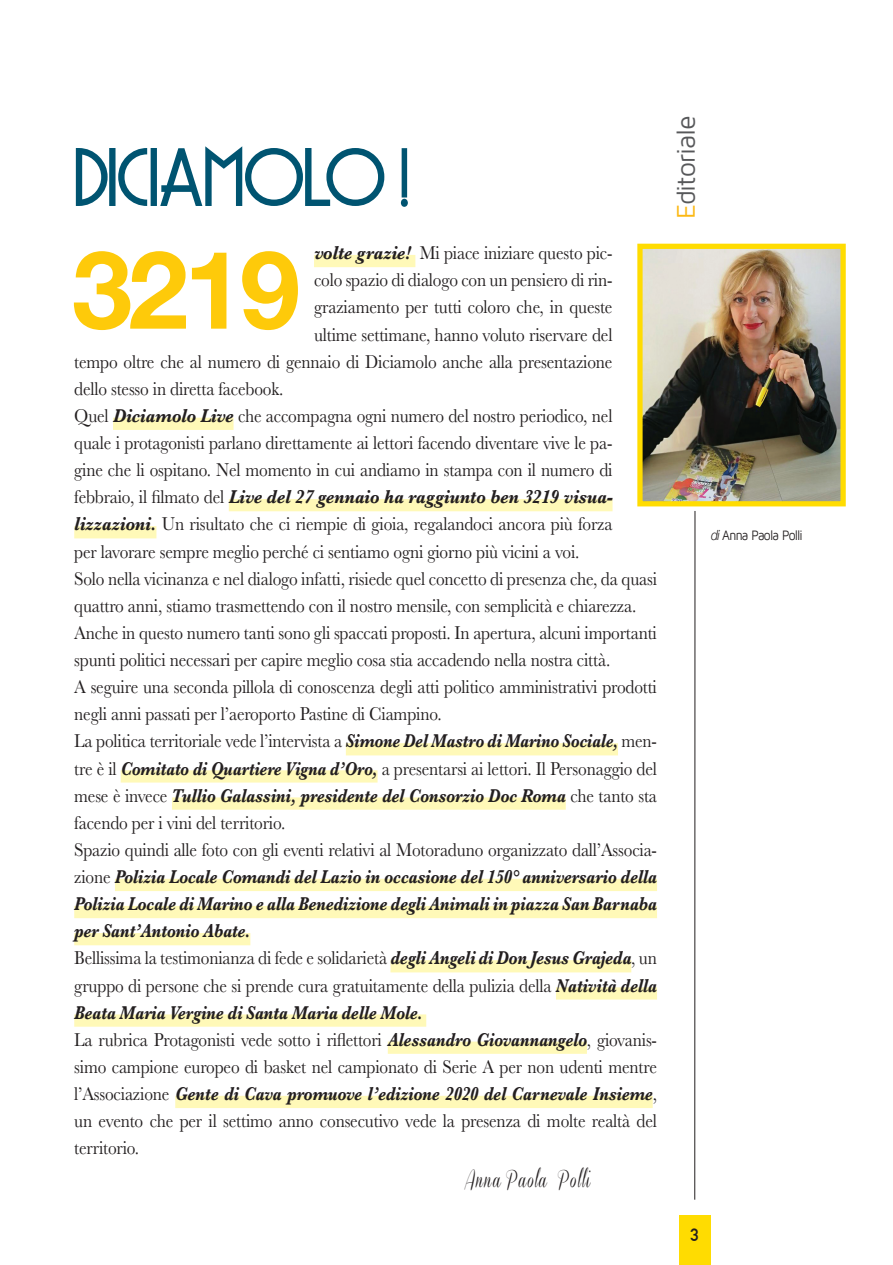
<style>
.page{position:relative;width:893px;height:1265px;background:#fff}
.page>*{position:absolute;margin:0;border:0;box-sizing:border-box;transform-origin:0 0}
.t1{font:700 108.5px "Helvetica Neue";color:#feca0a}
.t2{font:77px "Copasetic";color:#005471}
.t3{font:26.25px "Maven Pro";letter-spacing:-.04em;color:#57585a}
.t4{font:19.25px "Baskerville";letter-spacing:-.01em;color:#231f20;scale:.9 1}
.t5{font:italic 700 19.25px "Baskerville";letter-spacing:-.01em;color:#231f20;scale:.84 1}
.t6{font:italic 700 19.25px "Baskerville";letter-spacing:-.01em;color:#231f20;scale:.9 1}
.t7{font:18.9px "Coneria Script Demo";letter-spacing:.1em;color:#231f20;scale:.77 1}
.t8{font:700 17.5px "DIN Alternate";color:#231f20}
.t9{font:14px "Maven Pro";letter-spacing:-.06em;color:#231f20;scale:.87 1}
.s1{font-weight:700;font-style:italic}
.s2{font-weight:400;font-style:normal}
.s3{color:#fcb814}
.s4{font-family:"Helvetica Neue";font-weight:300;font-style:italic}
</style>
<div class="page">
<div style="left:679px;top:1215px;width:31px;height:50px;background:#ffdc01"></div>
<hr style="left:694px;top:511px;width:1px;height:689px;background:#231f20">
<img style="left:643px;top:250px;width:197px;height:250px">
<div style="left:637px;top:244px;width:209px;height:262px;border:5px solid #ffdc01"></div>
<div style="left:314px;top:255px;width:101px;height:12px;background:#fff9b8"></div>
<div style="left:113px;top:418px;width:121px;height:12px;background:#fff9b8"></div>
<div style="left:229px;top:499px;width:383px;height:12px;background:#fff9b8"></div>
<div style="left:74px;top:526px;width:82px;height:12px;background:#fff9b8"></div>
<div style="left:346px;top:743px;width:272px;height:12px;background:#fff9b8"></div>
<div style="left:121px;top:770px;width:257px;height:13px;background:#fff9b8"></div>
<div style="left:172px;top:797px;width:394px;height:13px;background:#fff9b8"></div>
<div style="left:115px;top:879px;width:542px;height:12px;background:#fff9b8"></div>
<div style="left:74px;top:906px;width:583px;height:12px;background:#fff9b8"></div>
<div style="left:74px;top:933px;width:176px;height:12px;background:#fff9b8"></div>
<div style="left:390px;top:960px;width:241px;height:12px;background:#fff9b8"></div>
<div style="left:556px;top:987px;width:101px;height:13px;background:#fff9b8"></div>
<div style="left:74px;top:1014px;width:352px;height:13px;background:#fff9b8"></div>
<div style="left:388px;top:1042px;width:199px;height:12px;background:#fff9b8"></div>
<div style="left:175px;top:1096px;width:478px;height:12px;background:#fff9b8"></div>
<h2 class="t2" style="left:74px;top:140px;width:336px">DICIAMOLO !</h2>
<p class="t4" style="left:314px;top:241px;width:333px"><span class="s1">volte grazie!</span> Mi piace iniziare questo pic-</p>
<p class="t4" style="left:314px;top:268px;width:333px">colo spazio di dialogo con un pensiero di rin-</p>
<p class="t4" style="left:314px;top:295px;width:333px">graziamento per tutti coloro che, in queste</p>
<p class="t4" style="left:314px;top:322px;width:333px">ultime settimane, hanno voluto riservare del</p>
<p class="t4" style="left:74px;top:349px;width:600px">tempo oltre che al numero di gennaio di Diciamolo anche alla presentazione</p>
<p class="t4" style="left:74px;top:376px;width:234px">dello stesso in diretta facebook.</p>
<p class="t4" style="left:74px;top:403px;width:600px">Quel <span class="s1">Diciamolo Live</span> che accompagna ogni numero del nostro periodico, nel</p>
<p class="t4" style="left:74px;top:430px;width:600px">quale i protagonisti parlano direttamente ai lettori facendo diventare vive le pa-</p>
<p class="t4" style="left:74px;top:458px;width:600px">gine che li ospitano. Nel momento in cui andiamo in stampa con il numero di</p>
<p class="t6" style="left:74px;top:484px;width:600px"><span class="s2">febbraio, il filmato del</span> Live del 27 gennaio ha raggiunto ben 3219 visua-</p>
<p class="t4" style="left:74px;top:512px;width:600px"><span class="s1">lizzazioni.</span> Un risultato che ci riempie di gioia, regalandoci ancora più forza</p>
<p class="t4" style="left:74px;top:539px;width:563px">per lavorare sempre meglio perché ci sentiamo ogni giorno più vicini a voi.</p>
<p class="t4" style="left:74px;top:566px;width:649px">Solo nella vicinanza e nel dialogo infatti, risiede quel concetto di presenza che, da quasi</p>
<p class="t4" style="left:74px;top:593px;width:626px">quattro anni, stiamo trasmettendo con il nostro mensile, con semplicità e chiarezza.</p>
<p class="t4" style="left:74px;top:620px;width:649px">Anche in questo numero tanti sono gli spaccati proposti. In apertura, alcuni importanti</p>
<p class="t4" style="left:74px;top:647px;width:597px">spunti politici necessari per capire meglio cosa stia accadendo nella nostra città.</p>
<p class="t4" style="left:74px;top:675px;width:649px">A seguire una seconda pillola di conoscenza degli atti politico amministrativi prodotti</p>
<p class="t4" style="left:74px;top:702px;width:410px">negli anni passati per l’aeroporto Pastine di Ciampino.</p>
<p class="t4" style="left:74px;top:729px;width:649px">La politica territoriale vede l’intervista a <span class="s1">Simone Del Mastro di Marino Sociale,</span> men-</p>
<p class="t4" style="left:74px;top:756px;width:649px">tre è il <span class="s1">Comitato di Quartiere Vigna d’Oro,</span> a presentarsi ai lettori. Il Personaggio del</p>
<p class="t5" style="left:74px;top:782px;width:695px"><span class="s2">mese è invece</span> Tullio Galassini, presidente del Consorzio Doc Roma <span class="s2">che tanto sta</span></p>
<p class="t4" style="left:74px;top:810px;width:236px">facendo per i vini del territorio.</p>
<p class="t4" style="left:74px;top:837px;width:649px">Spazio quindi alle foto con gli eventi relativi al Motoraduno organizzato dall’Associa-</p>
<p class="t5" style="left:74px;top:863px;width:695px"><span class="s2">zione</span> Polizia Locale Comandi del Lazio in occasione del 150° anniversario della</p>
<p class="t5" style="left:74px;top:891px;width:695px">Polizia Locale di Marino e alla Benedizione degli Animali in piazza San Barnaba</p>
<p class="t5" style="left:74px;top:918px;width:211px">per Sant’Antonio Abate.</p>
<p class="t4" style="left:74px;top:946px;width:649px">Bellissima la testimonianza di fede e solidarietà <span class="s1">degli Angeli di Don Jesus Grajeda</span>, un</p>
<p class="t4" style="left:74px;top:973px;width:649px">gruppo di persone che si prende cura gratuitamente della pulizia della <span class="s1">Natività della</span></p>
<p class="t5" style="left:74px;top:999px;width:416px">Beata Maria Vergine di Santa Maria delle Mole.</p>
<p class="t4" style="left:74px;top:1027px;width:649px">La rubrica Protagonisti vede sotto i riflettori <span class="s1">Alessandro Giovannangelo</span>, giovanis-</p>
<p class="t4" style="left:74px;top:1054px;width:649px">simo campione europeo di basket nel campionato di Serie A per non udenti mentre</p>
<p class="t5" style="left:74px;top:1080px;width:695px"><span class="s2">l’Associazione</span> Gente di Cava promuove l’edizione 2020 del Carnevale Insieme<span class="s2">,</span></p>
<p class="t4" style="left:74px;top:1109px;width:649px">un evento che per il settimo anno consecutivo vede la presenza di molte realtà del</p>
<p class="t4" style="left:74px;top:1136px;width:74px">territorio.</p>
<p class="t7" style="left:464px;top:1169px;width:166px">Anna Paola Polli</p>
<h1 class="t1" style="left:72px;top:205px;width:230px">3219</h1>
<h3 class="t3" style="left:672px;top:219px;width:105px;rotate:-90deg"><span class="s3">E</span>ditoriale</h3>
<p class="t9" style="left:711px;top:528px;width:107px"><span class="s4">di</span> Anna Paola Polli</p>
<p class="t8" style="left:690px;top:1222px;width:10px">3</p>
</div>
